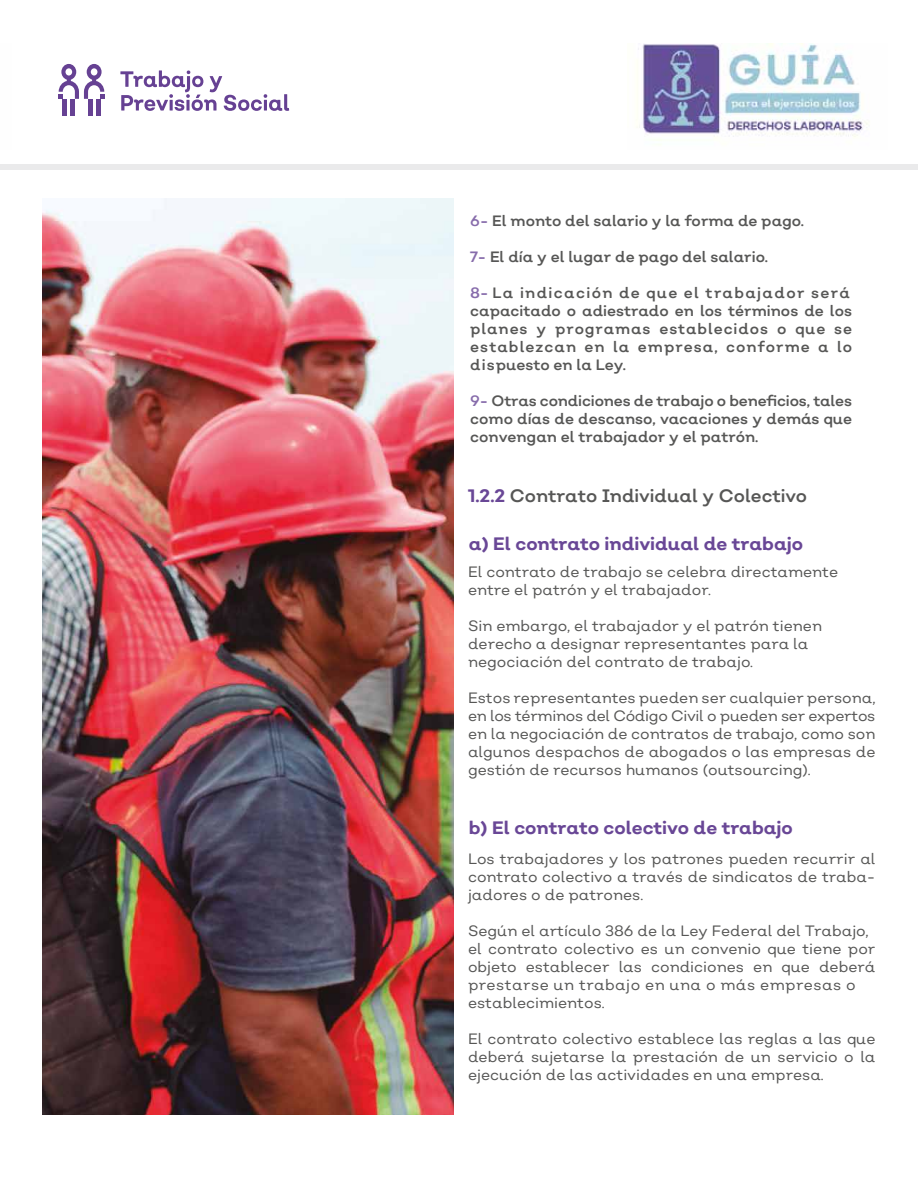
<style>
.page{position:relative;width:918px;height:1188px;background:#fff}
.page>*{position:absolute;margin:0;border:0;box-sizing:border-box;transform-origin:0 0}
.t1{font:700 18px "Nutmeg";color:#694796}
.t2{font:18px "Nutmeg";color:#575756}
.t3{font:15px/18px "Nutmeg";color:#575756}
.t4{font:15px/18px "Nutmeg";color:#575756;text-align:justify}
.t5{font:15px/18px "Nutmeg";letter-spacing:.06em;color:#575756}
.s1{color:#876cab}
.s2{font-weight:700;color:#694796}
</style>
<div class="page">
<div style="left:0;top:164px;width:918px;height:6px;background:#eaeaeb"></div>
<hr style="left:71px;top:100px;width:4px;height:16px;background:#664193">
<hr style="left:63px;top:100px;width:4px;height:16px;background:#664193">
<svg style="left:59px;top:64px;width:45px;height:35px"></svg>
<hr style="left:88px;top:100px;width:4px;height:16px;background:#664193">
<hr style="left:96px;top:100px;width:4px;height:16px;background:#664193">
<svg style="left:120px;top:70px;width:169px;height:41px"></svg>
<img style="left:636px;top:43px;width:232px;height:98px">
<img style="left:42px;top:198px;width:411px;height:917px">
<p class="t4" style="left:470px;top:211px;width:335px"><span class="s1">6-</span> El monto del salario y la forma de pago.</p>
<p class="t4" style="left:470px;top:247px;width:299px"><span class="s1">7-</span> El día y el lugar de pago del salario.</p>
<p class="t5" style="left:470px;top:283px;width:383px"><span class="s1">8-</span> La indicación de que el trabajador será capacitado o adiestrado en los términos de los planes y programas establecidos o que se establezcan en la empresa, conforme a lo dispuesto en la Ley.</p>
<p class="t4" style="left:470px;top:391px;width:383px"><span class="s1">9-</span> Otras condiciones de trabajo o beneficios, tales como días de descanso, vacaciones y demás que convengan el trabajador y el patrón.</p>
<p class="t2" style="left:468px;top:484px;width:341px"><span class="s2">1.2.2</span> Contrato Individual y Colectivo</p>
<p class="t1" style="left:469px;top:532px;width:336px">a) El contrato individual de trabajo</p>
<p class="t3" style="left:468px;top:563px;width:372px">El contrato de trabajo se celebra directamente entre el patrón y el trabajador.</p>
<p class="t3" style="left:468px;top:617px;width:356px">Sin embargo, el trabajador y el patrón tienen derecho a designar representantes para la negociación del contrato de trabajo.</p>
<p class="t3" style="left:468px;top:689px;width:409px;text-align:justify">Estos representantes pueden ser cualquier persona, en los términos del Código Civil o pueden ser expertos en la negociación de contratos de trabajo, como son algunos despachos de abogados o las empresas de gestión de recursos humanos (outsourcing).</p>
<p class="t1" style="left:469px;top:816px;width:326px">b) El contrato colectivo de trabajo</p>
<p class="t3" style="left:468px;top:850px;width:409px;text-align:justify">Los trabajadores y los patrones pueden recurrir al contrato colectivo a través de sindicatos de traba&shy;jadores o de patrones.</p>
<p class="t3" style="left:468px;top:922px;width:409px">Según el artículo 386 de la Ley Federal del Trabajo, el contrato colectivo es un convenio que tiene por objeto establecer las condiciones en que deberá prestarse un trabajo en una o más empresas o establecimientos.</p>
<p class="t3" style="left:468px;top:1030px;width:409px;text-align:justify">El contrato colectivo establece las reglas a las que deberá sujetarse la prestación de un servicio o la ejecución de las actividades en una empresa.</p>
</div>
